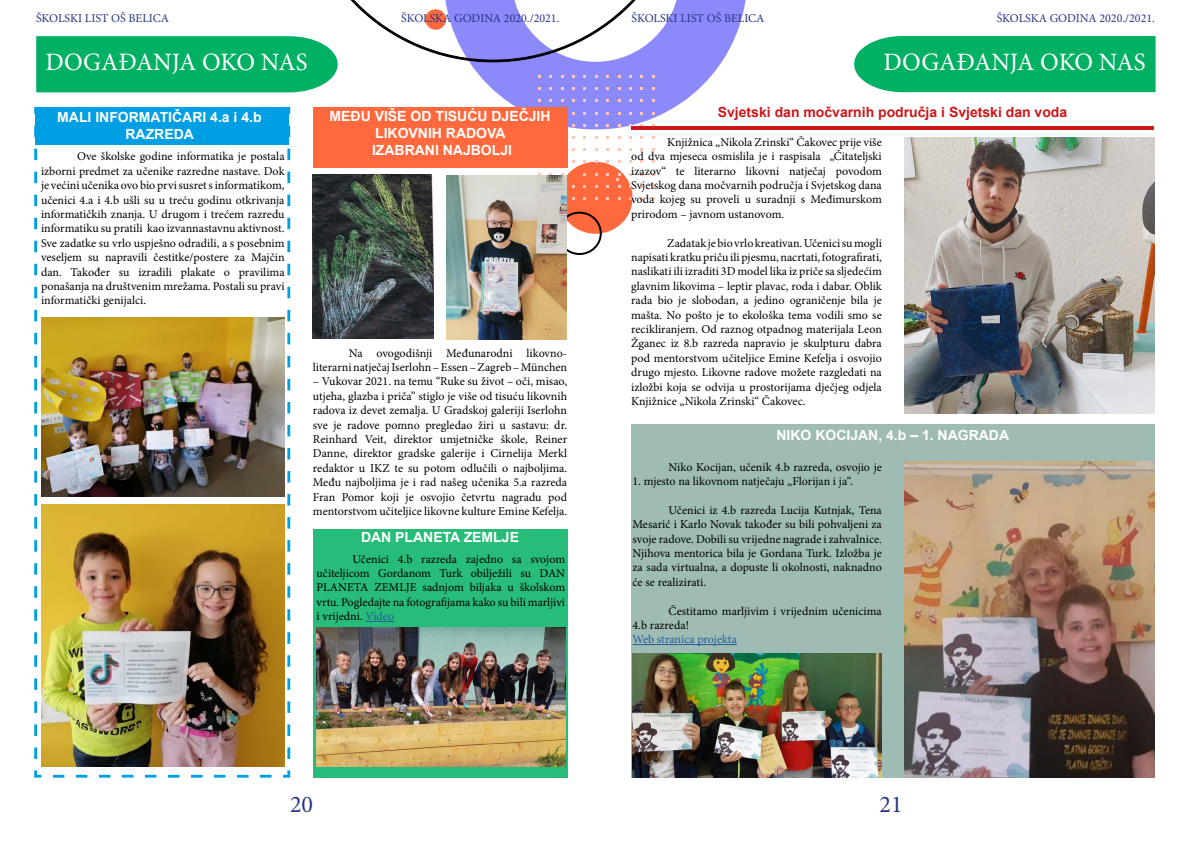
<style>
.page{position:relative;width:1191px;height:842px;background:#fff}
.page>*{position:absolute;margin:0;border:0;box-sizing:border-box;transform-origin:0 0}
.t1{font:25px "Minion Pro";color:#fff}
.t2{font:24px "Minion Pro";color:#283583}
.t3{font:700 14px/16.8px "Arial";color:#fff;text-align:center}
.t4{font:700 14px "Arial";color:#cd171a}
.t5{font:12px/14.4px "Minion Pro";color:#000;text-align:justify}
.t6{font:12px "Minion Pro";color:#283583}
.t7{font:12px "Minion Pro";letter-spacing:-.005em;color:#275b9b}
.s1{color:#275b9b}
</style>
<div class="page">
<div style="left:854px;top:36px;width:301px;height:56px;background:#00b063"></div>
<div style="left:631px;top:424px;width:524px;height:354px;background:#9ebcb4"></div>
<img style="left:632px;top:653px;width:250px;height:125px">
<div style="left:313px;top:529px;width:254px;height:249px;background:#27bc7a"></div>
<img style="left:34px;top:0;width:713px;height:765px">
<img style="left:316px;top:628px;width:249px;height:139px">
<hr style="left:632px;top:127px;width:522px;height:3px;background:#cd171a">
<img style="left:904px;top:137px;width:251px;height:277px">
<img style="left:904px;top:462px;width:251px;height:316px">
<p class="t6" style="left:36px;top:10px;width:135px">ŠKOLSKI LIST OŠ BELICA</p>
<p class="t6" style="left:401px;top:10px;width:160px">ŠKOLSKA GODINA 2020./2021.</p>
<p class="t6" style="left:631px;top:10px;width:135px">ŠKOLSKI LIST OŠ BELICA</p>
<p class="t6" style="left:996px;top:10px;width:160px">ŠKOLSKA GODINA 2020./2021.</p>
<h1 class="t1" style="left:45px;top:45px;width:264px">DOGAĐANJA OKO NAS</h1>
<h1 class="t1" style="left:883px;top:46px;width:264px">DOGAĐANJA OKO NAS</h1>
<p class="t3" style="left:57px;top:109px;width:206px">MALI INFORMATIČARI 4.a i 4.b<br>RAZREDA</p>
<p class="t5" style="left:41px;top:149px;width:245px;text-indent:36px">Ove školske godine informatika je postala izborni predmet za učenike razredne nastave. Dok je većini učenika ovo bio prvi susret s informatikom, učenici 4.a i 4.b ušli su u treću godinu otkrivanja informatičkih znanja. U drugom i trećem razredu informatiku su pratili kao izvannastavnu aktivnost.<br>Sve zadatke su vrlo uspješno odradili, a s posebnim veseljem su napravili čestitke/postere za Majčin dan. Također su izradili plakate o pravilima ponašanja na društvenim mrežama. Postali su pravi informatički genijalci.</p>
<p class="t4" style="left:718px;top:102px;width:351px">Svjetski dan močvarnih područja i Svjetski dan voda</p>
<p class="t5" style="left:631px;top:135px;width:252px;text-indent:36px">Knjižnica „Nikola Zrinski“ Čakovec prije više od dva mjeseca osmislila je i raspisala „Čitateljski izazov“ te literarno likovni natječaj povodom Svjetskog dana močvarnih područja i Svjetskog dana voda kojeg su proveli u suradnji s Međimurskom prirodom – javnom ustanovom.</p>
<p class="t5" style="left:631px;top:236px;width:252px;text-indent:36px">Zadatak je bio vrlo kreativan. Učenici su mogli napisati kratku priču ili pjesmu, nacrtati, fotografirati, naslikati ili izraditi 3D model lika iz priče sa sljedećim glavnim likovima – leptir plavac, roda i dabar. Oblik rada bio je slobodan, a jedino ograničenje bila je mašta. No pošto je to ekološka tema vodili smo se recikliranjem. Od raznog otpadnog materijala Leon Žganec iz 8.b razreda napravio je skulpturu dabra pod mentorstvom učiteljice Emine Kefelja i osvojio drugo mjesto. Likovne radove možete razgledati na izložbi koja se odvija u prostorijama dječjeg odjela Knjižnice „Nikola Zrinski“ Čakovec.</p>
<p class="t3" style="left:329px;top:108px;width:222px">MEĐU VIŠE OD TISUĆU DJEČJIH<br>LIKOVNIH RADOVA<br>IZABRANI NAJBOLJI</p>
<p class="t5" style="left:313px;top:346px;width:256px;text-align:right">Na ovogodišnji Međunarodni likovno&shy;literarni natječaj Iserlohn – Essen – Zagreb – München</p>
<p class="t5" style="left:313px;top:374px;width:256px">– Vukovar 2021. na temu “Ruke su život – oči, misao, utjeha, glazba i priča” stiglo je više od tisuću likovnih radova iz devet zemalja. U Gradskoj galeriji Iserlohn sve je radove pomno pregledao žiri u sastavu: dr.<br>Reinhard Veit, direktor umjetničke škole, Reiner Danne, direktor gradske galerije i Cirnelija Merkl redaktor u IKZ te su potom odlučili o najboljima.<br>Među najboljima je i rad našeg učenika 5.a razreda Fran Pomor koji je osvojio četvrtu nagradu pod mentorstvom učiteljice likovne kulture Emine Kefelja.</p>
<p class="t3" style="left:361px;top:529px;width:159px">DAN PLANETA ZEMLJE</p>
<p class="t5" style="left:316px;top:552px;width:250px;text-indent:36px">Učenici 4.b razreda zajedno sa svojom učiteljicom Gordanom Turk obilježili su DAN PLANETA ZEMLJE sadnjom biljaka u školskom vrtu. Pogledajte na fotografijama kako su bili marljivi i vrijedni. <span class="s1">Video</span></p>
<p class="t3" style="left:776px;top:427px;width:234px">NIKO KOCIJAN, 4.b – 1. NAGRADA</p>
<p class="t5" style="left:668px;top:460px;width:215px">Niko Kocijan, učenik 4.b razreda, osvojio je</p>
<p class="t5" style="left:632px;top:474px;width:222px">1. mjesto na likovnom natječaju „Florijan i ja“.</p>
<p class="t5" style="left:632px;top:503px;width:251px;text-indent:36px">Učenici iz 4.b razreda Lucija Kutnjak, Tena Mesarić i Karlo Novak također su bili pohvaljeni za svoje radove. Dobili su vrijedne nagrade i zahvalnice.<br>Njihova mentorica bila je Gordana Turk. Izložba je za sada virtualna, a dopuste li okolnosti, naknadno će se realizirati.</p>
<p class="t5" style="left:632px;top:604px;width:251px;text-indent:36px">Čestitamo marljivim i vrijednim učenicima<br>4.b razreda!</p>
<p class="t7" style="left:632px;top:631px;width:106px">Web stranica projekta</p>
<h2 class="t2" style="left:290px;top:789px;width:25px">20</h2>
<h2 class="t2" style="left:879px;top:789px;width:25px">21</h2>
</div>
